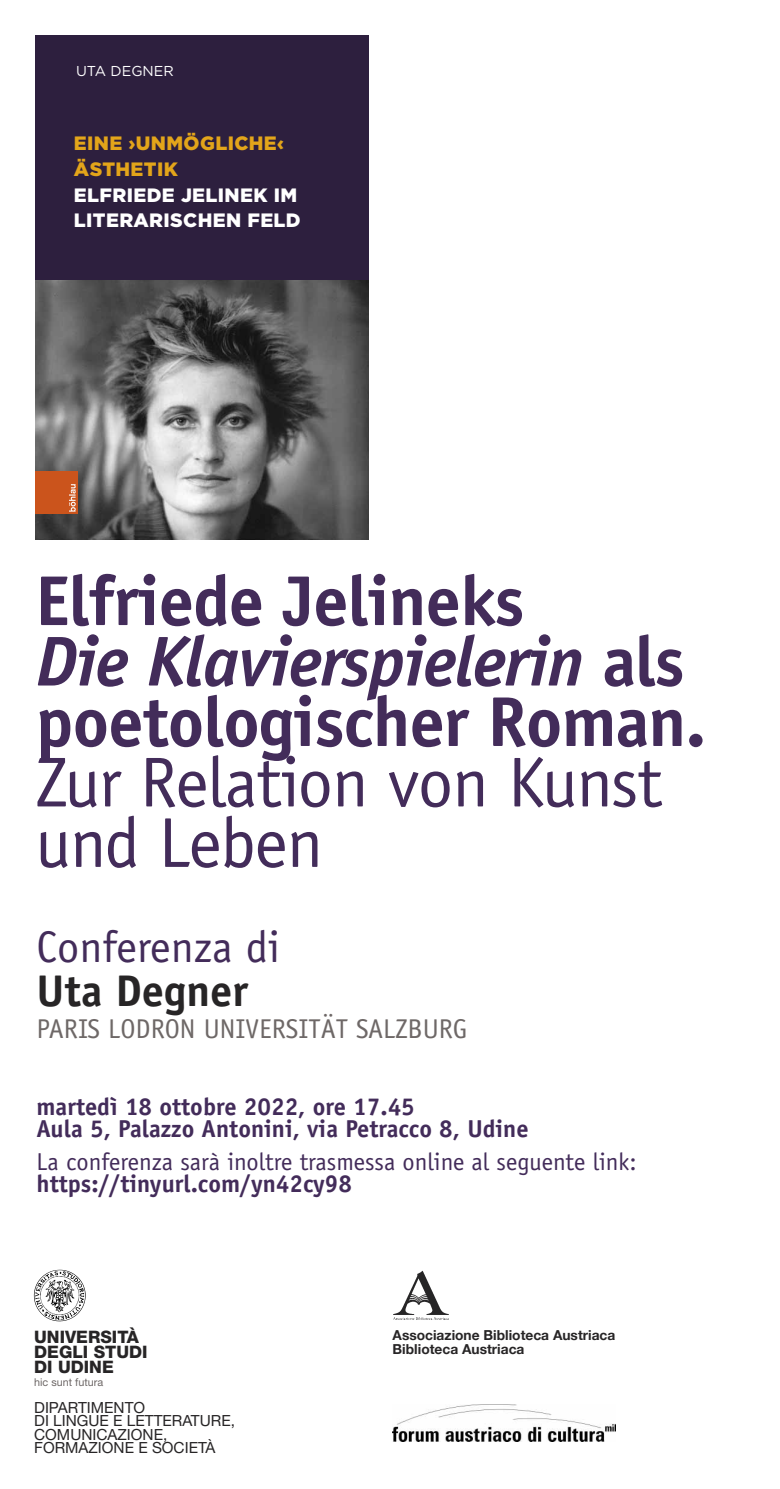
<style>
.page{position:relative;width:780px;height:1489px;background:#fff}
.page>*{position:absolute;margin:0;border:0;box-sizing:border-box;transform-origin:0 0}
.t1{font:700 70.75px/60.4px "Officina Sans";letter-spacing:-.015em;color:#432c5a}
.t2{font:44.38px "Officina Sans";color:#432c5a}
.t3{font:700 44.38px "Officina Sans";color:#272526}
.t4{font:27.25px "Officina Sans";color:#6e6867}
.t5{font:24.5px/22.1px "Officina Sans";color:#432c5a}
.t6{font:700 24.5px/22.1px "Officina Sans";color:#432c5a}
.t7{font:900 19.38px/25.6px "Gotham HTF";letter-spacing:.02em;color:#fff}
.t8{font:800 17.25px/14.8px "Helvetica Neue LT Std";color:#272526}
.t9{font:15.38px/13.5px "Helvetica Neue LT Std";color:#272526}
.t10{font:14.38px "Gotham HTF";color:#fff}
.t11{font:700 13.75px "Helvetica Neue";color:#272526}
.t12{font:10.75px "Helvetica Neue LT Std";color:#6e6867}
.s1{color:#e3a51a}
.s2{font-style:italic}
.s3{font-weight:400}
.s4{font-weight:700}
</style>
<div class="page">
<img style="left:393px;top:1270px;width:55px;height:50px">
<img style="left:34px;top:1269px;width:51px;height:52px">
<img style="left:393px;top:1404px;width:222px;height:37px">
<img style="left:36px;top:279px;width:333px;height:260px">
<div style="left:36px;top:35px;width:333px;height:244px;background:#2d1f3e"></div>
<div style="left:36px;top:471px;width:42px;height:43px;background:#cb541c"></div>
<svg style="left:69px;top:484px;width:7px;height:27px"></svg>
<p class="t10" style="left:76px;top:65px;width:99px">UTA DEGNER</p>
<p class="t7" style="left:74px;top:133px;width:228px"><span class="s1">EINE ›UNMÖGLICHE‹<br>ÄSTHETIK<br></span>ELFRIEDE JELINEK IM<br>LITERARISCHEN FELD</p>
<p class="t1" style="left:36px;top:576px;width:672px">Elfriede Jelineks<br><span class="s2">Die Klavierspielerin</span> als poetologischer Roman.<br><span class="s3">Zur Relation von Kunst und Leben</span></p>
<p class="t2" style="left:37px;top:929px;width:245px">Conferenza di</p>
<p class="t3" style="left:37px;top:973px;width:213px">Uta Degner</p>
<p class="t4" style="left:37px;top:1018px;width:432px">PARIS LODRON UNIVERSITÄT SALZBURG</p>
<p class="t6" style="left:37px;top:1097px;width:493px">martedì 18 ottobre 2022, ore 17.45<br>Aula 5, Palazzo Antonini, via Petracco 8, Udine</p>
<p class="t5" style="left:37px;top:1152px;width:601px">La conferenza sarà inoltre trasmessa online al seguente link: <span class="s4">https://tinyurl.com/yn42cy98</span></p>
<p class="t8" style="left:34px;top:1329px;width:115px">UNIVERSITÀ<br>DEGLI STUDI<br>DI UDINE</p>
<p class="t12" style="left:34px;top:1375px;width:71px">hic sunt futura</p>
<p class="t9" style="left:34px;top:1400px;width:202px">DIPARTIMENTO<br>DI LINGUE E LETTERATURE,<br>COMUNICAZIONE,<br>FORMAZIONE E SOCIETÀ</p>
<p class="t11" style="left:392px;top:1326px;width:224px">Associazione Biblioteca Austriaca</p>
<p class="t11" style="left:392px;top:1339px;width:133px">Biblioteca Austriaca</p>
</div>
